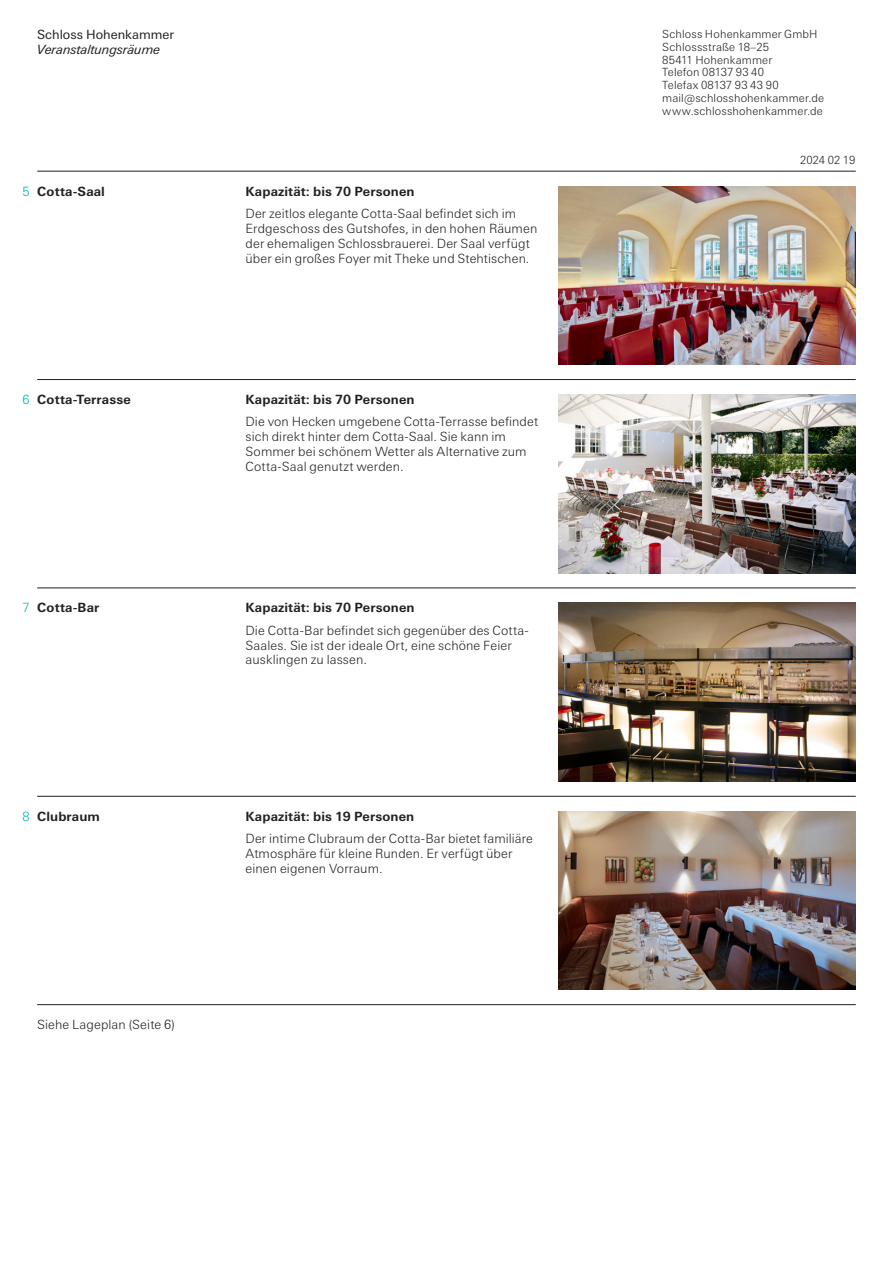
<style>
.page{position:relative;width:893px;height:1263px;background:#fff}
.page>*{position:absolute;margin:0;border:0;box-sizing:border-box;transform-origin:0 0}
.SH_Univers_Next_Pro{font:300 12.75px/14.9px "Univers Next Pro";letter-spacing:.01em;color:#231f20}
.SH_Univers_Next_Pro-2{font:700 12.75px "Univers Next Pro";letter-spacing:.01em;color:#231f20}
.SH_Univers_Next_Pro-3{font:italic 12.75px/14.9px "Univers Next Pro";color:#231f20}
.SH_Univers_Next_Pro-4{font:300 12.75px "Univers Next Pro";color:#00b5ac}
.SH_Univers_Next_Pro-5{font:300 11.25px/12.8px "Univers Next Pro";letter-spacing:.015em;color:#231f20}
.s1{font-style:normal}
</style>
<div class="page">
<hr style="left:37px;top:171px;width:819px;height:1px;background:#231f20">
<hr style="left:37px;top:379px;width:819px;height:1px;background:#231f20">
<hr style="left:37px;top:588px;width:819px;height:1px;background:#231f20">
<hr style="left:37px;top:796px;width:819px;height:1px;background:#231f20">
<hr style="left:37px;top:1004px;width:819px;height:1px;background:#231f20">
<img style="left:558px;top:186px;width:298px;height:179px">
<img style="left:558px;top:394px;width:298px;height:179px">
<img style="left:558px;top:603px;width:298px;height:178px">
<img style="left:558px;top:811px;width:298px;height:179px">
<p class="SH_Univers_Next_Pro-3" style="left:37px;top:27px;width:138px"><span class="s1">Schloss Hohenkammer<br></span>Veranstaltungsräume</p>
<p class="SH_Univers_Next_Pro-5" style="left:662px;top:28px;width:163px">Schloss Hohenkammer GmbH<br>Schlossstraße 18–25<br>85411 Hohenkammer<br>Telefon 08137 93 40<br>Telefax 08137 93 43 90 mail@schlosshohenkammer.de www.schlosshohenkammer.de</p>
<p class="SH_Univers_Next_Pro-4" style="left:23px;top:184px;width:9px">5</p>
<p class="SH_Univers_Next_Pro-2" style="left:37px;top:183px;width:69px">Cotta-Saal</p>
<p class="SH_Univers_Next_Pro-2" style="left:246px;top:183px;width:171px">Kapazität: bis 70 Personen</p>
<p class="SH_Univers_Next_Pro" style="left:246px;top:206px;width:293px">Der zeitlos elegante Cotta-Saal befindet sich im Erdgeschoss des Gutshofes, in den hohen Räumen der ehemaligen Schlossbrauerei. Der Saal verfügt über ein großes Foyer mit Theke und Stehtischen.</p>
<p class="SH_Univers_Next_Pro-5" style="left:800px;top:153px;width:57px">2024 02 19</p>
<p class="SH_Univers_Next_Pro-4" style="left:23px;top:392px;width:9px">6</p>
<p class="SH_Univers_Next_Pro-2" style="left:37px;top:392px;width:95px">Cotta-Terrasse</p>
<p class="SH_Univers_Next_Pro-2" style="left:246px;top:392px;width:171px">Kapazität: bis 70 Personen</p>
<p class="SH_Univers_Next_Pro" style="left:246px;top:414px;width:294px">Die von Hecken umgebene Cotta-Terrasse befindet sich direkt hinter dem Cotta-Saal. Sie kann im Sommer bei schönem Wetter als Alternative zum Cotta-Saal genutzt werden.</p>
<p class="SH_Univers_Next_Pro-4" style="left:23px;top:600px;width:9px">7</p>
<p class="SH_Univers_Next_Pro-2" style="left:37px;top:600px;width:64px">Cotta-Bar</p>
<p class="SH_Univers_Next_Pro-2" style="left:246px;top:600px;width:171px">Kapazität: bis 70 Personen</p>
<p class="SH_Univers_Next_Pro" style="left:246px;top:623px;width:285px">Die Cotta-Bar befindet sich gegenüber des Cotta-<br>Saales. Sie ist der ideale Ort, eine schöne Feier ausklingen zu lassen.</p>
<p class="SH_Univers_Next_Pro-4" style="left:23px;top:809px;width:9px">8</p>
<p class="SH_Univers_Next_Pro-2" style="left:37px;top:808px;width:64px">Clubraum</p>
<p class="SH_Univers_Next_Pro-2" style="left:246px;top:808px;width:170px">Kapazität: bis 19 Personen</p>
<p class="SH_Univers_Next_Pro" style="left:246px;top:831px;width:289px">Der intime Clubraum der Cotta-Bar bietet familiäre<br>Atmosphäre für kleine Runden. Er verfügt über einen eigenen Vorraum.</p>
<p class="SH_Univers_Next_Pro" style="left:37px;top:1017px;width:139px">Siehe Lageplan (Seite 6)</p>
</div>
